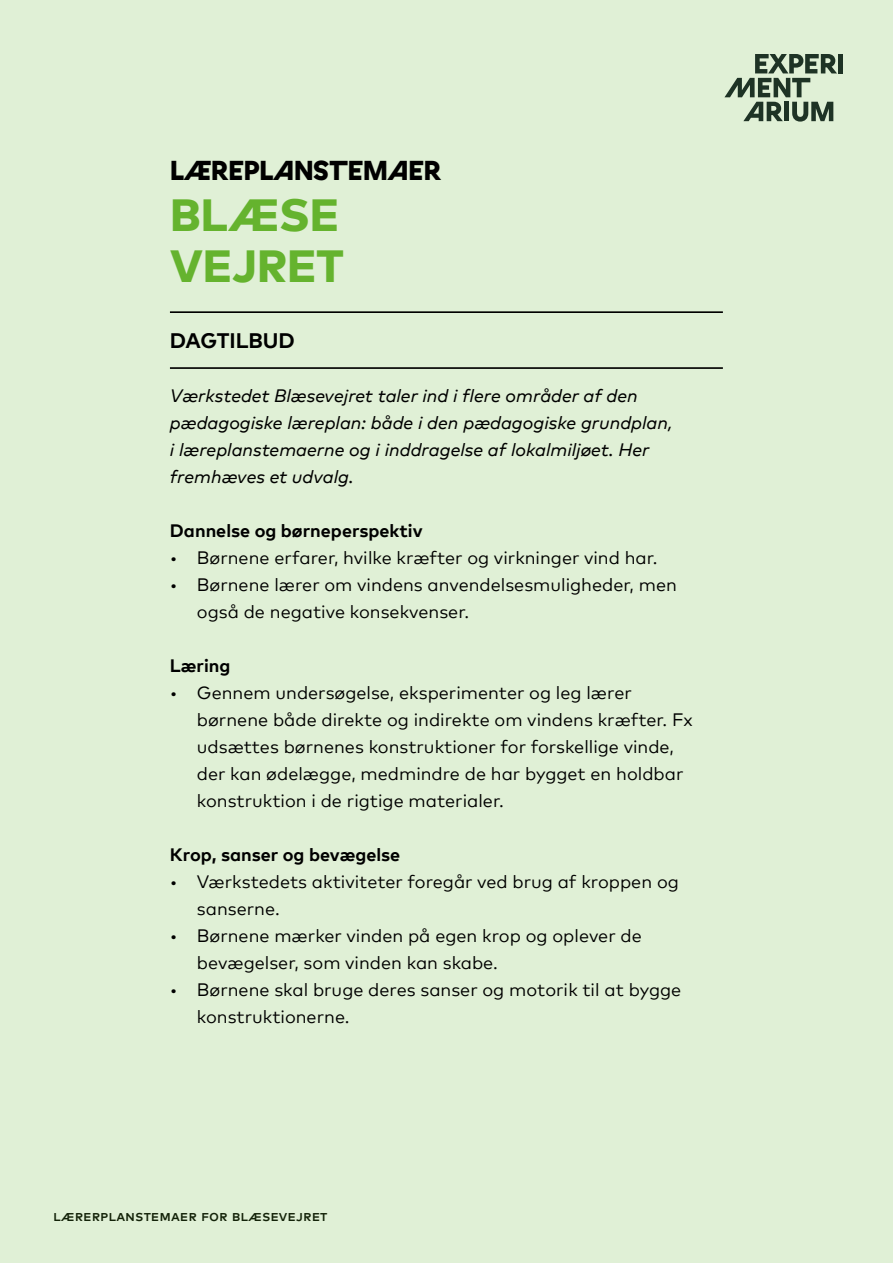
<style>
.page{position:relative;width:893px;height:1263px;background:#e0f0d6}
.page>*{position:absolute;margin:0;border:0;box-sizing:border-box;transform-origin:0 0}
.t1{font:800 45px/51px "Mark Offc Pro";color:#65b32e}
.t2{font:27px "EXP Display";color:#000}
.t3{font:700 21px "Mark Offc Pro";color:#000}
.t4{font:18px/27px "Mark Offc Pro";color:#000}
.t5{font:italic 18px/27px "Mark Offc Pro";color:#000}
.t6{font:700 18px "Mark Offc Pro";color:#000}
.t7{font:500 15px "Mark Sc Offc Pro";color:#000}
</style>
<div class="page">
<hr style="left:170px;top:311px;width:553px;height:2px;background:#000">
<hr style="left:170px;top:367px;width:553px;height:2px;background:#000">
<h2 class="t2" style="left:170px;top:155px;width:272px">LÆREPLANSTEMAER</h2>
<h1 class="t1" style="left:170px;top:186px;width:175px">BLÆSE<br>VEJRET</h1>
<p class="t3" style="left:170px;top:325px;width:126px">DAGTILBUD</p>
<p class="t5" style="left:170px;top:381px;width:504px">Værkstedet Blæsevejret taler ind i flere områder af den pædagogiske læreplan: både i den pædagogiske grundplan, i læreplanstemaerne og i inddragelse af lokalmiljøet. Her fremhæves et udvalg.</p>
<p class="t6" style="left:170px;top:517px;width:254px">Dannelse og børneperspektiv</p>
<p class="t4" style="left:170px;top:543px;width:489px">• Børnene erfarer, hvilke kræfter og virkninger vind har.</p>
<p class="t4" style="left:197px;top:570px;width:481px;text-indent:-27px">• Børnene lærer om vindens anvendelsesmuligheder, men også de negative konsekvenser.</p>
<p class="t6" style="left:170px;top:652px;width:62px">Læring</p>
<p class="t4" style="left:197px;top:678px;width:497px;text-indent:-27px">• Gennem undersøgelse, eksperimenter og leg lærer børnene både direkte og indirekte om vindens kræfter. Fx udsættes børnenes konstruktioner for forskellige vinde, der kan ødelægge, medmindre de har bygget en holdbar konstruktion i de rigtige materialer.</p>
<p class="t6" style="left:170px;top:841px;width:232px">Krop, sanser og bevægelse</p>
<p class="t4" style="left:197px;top:867px;width:483px;text-indent:-27px">• Værkstedets aktiviteter foregår ved brug af kroppen og sanserne.</p>
<p class="t4" style="left:197px;top:921px;width:446px;text-indent:-27px">• Børnene mærker vinden på egen krop og oplever de bevægelser, som vinden kan skabe.</p>
<p class="t4" style="left:197px;top:975px;width:486px;text-indent:-27px">• Børnene skal bruge deres sanser og motorik til at bygge konstruktionerne.</p>
<p class="t7" style="left:53px;top:1204px;width:276px">lærerplanstemaer for blæsevejret</p>
</div>
